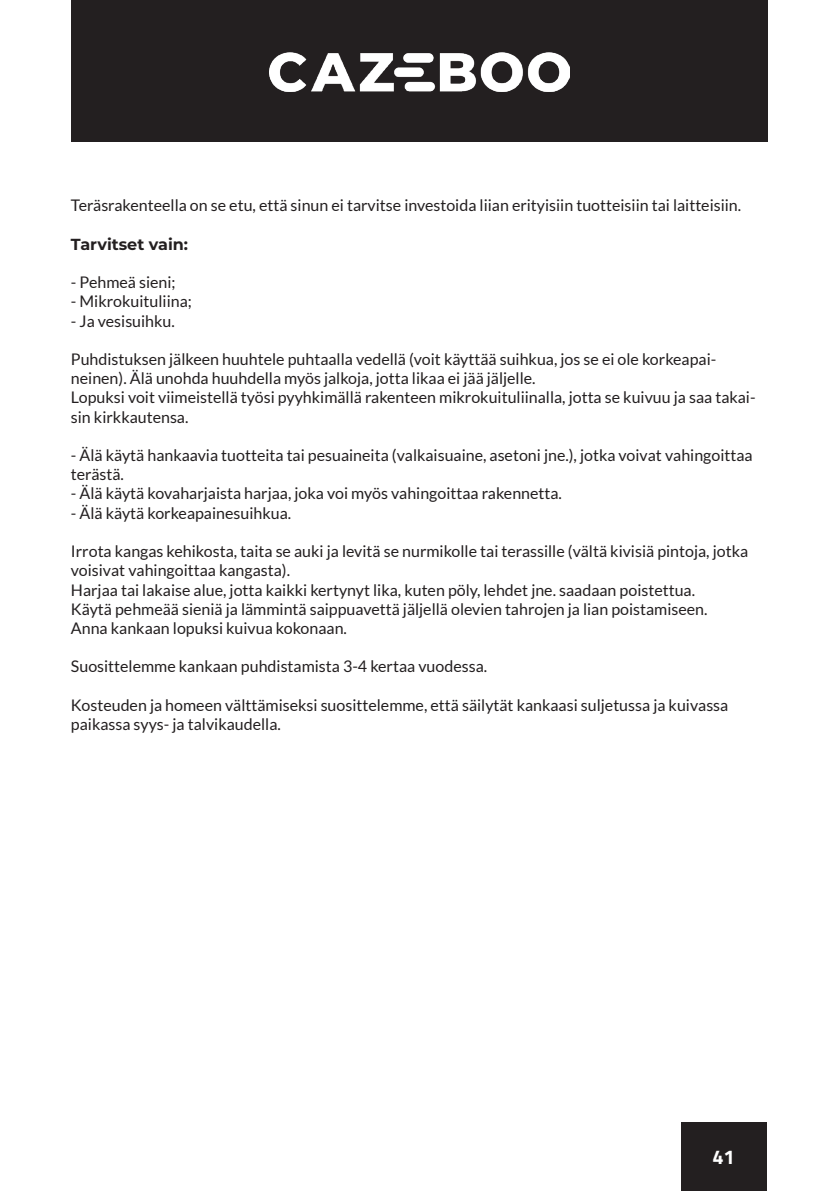
<style>
.page{position:relative;width:840px;height:1191px;background:#fff}
.page>*{position:absolute;margin:0;border:0;box-sizing:border-box;transform-origin:0 0}
.t1{font:700 20px "Titillium Web";color:#fff}
.t2{font:16px/19.2px "Lato";color:#231f20}
.t3{font:700 16px "Montserrat";color:#231f20}
</style>
<div class="page">
<div style="left:680px;top:1123px;width:85px;height:68px;background:#231f20"></div>
<div style="left:71px;top:0;width:696px;height:142px;background:#231f20"></div>
<img style="left:269px;top:52px;width:300px;height:40px">
<p class="t2" style="left:71px;top:196px;width:671px">Teräsrakenteella on se etu, että sinun ei tarvitse investoida liian erityisiin tuotteisiin tai laitteisiin.</p>
<p class="t3" style="left:71px;top:232px;width:119px">Tarvitset vain:</p>
<p class="t2" style="left:71px;top:273px;width:106px">- Pehmeä sieni;</p>
<p class="t2" style="left:71px;top:292px;width:122px">- Mikrokuituliina;</p>
<p class="t2" style="left:71px;top:311px;width:105px">- Ja vesisuihku.</p>
<p class="t2" style="left:71px;top:349px;width:646px">Puhdistuksen jälkeen huuhtele puhtaalla vedellä (voit käyttää suihkua, jos se ei ole korkeapai&shy;neinen). Älä unohda huuhdella myös jalkoja, jotta likaa ei jää jäljelle.</p>
<p class="t2" style="left:71px;top:388px;width:685px">Lopuksi voit viimeistellä työsi pyyhkimällä rakenteen mikrokuituliinalla, jotta se kuivuu ja saa takai&shy;sin kirkkautensa.</p>
<p class="t2" style="left:71px;top:445px;width:682px">- Älä käytä hankaavia tuotteita tai pesuaineita (valkaisuaine, asetoni jne.), jotka voivat vahingoittaa terästä.</p>
<p class="t2" style="left:71px;top:484px;width:492px">- Älä käytä kovaharjaista harjaa, joka voi myös vahingoittaa rakennetta.</p>
<p class="t2" style="left:71px;top:503px;width:221px">- Älä käytä korkeapainesuihkua.</p>
<p class="t2" style="left:71px;top:541px;width:678px">Irrota kangas kehikosta, taita se auki ja levitä se nurmikolle tai terassille (vältä kivisiä pintoja, jotka voisivat vahingoittaa kangasta).</p>
<p class="t2" style="left:71px;top:580px;width:625px">Harjaa tai lakaise alue, jotta kaikki kertynyt lika, kuten pöly, lehdet jne. saadaan poistettua.</p>
<p class="t2" style="left:71px;top:599px;width:637px">Käytä pehmeää sieniä ja lämmintä saippuavettä jäljellä olevien tahrojen ja lian poistamiseen.</p>
<p class="t2" style="left:71px;top:618px;width:277px">Anna kankaan lopuksi kuivua kokonaan.</p>
<p class="t2" style="left:71px;top:657px;width:417px">Suosittelemme kankaan puhdistamista 3-4 kertaa vuodessa.</p>
<p class="t2" style="left:71px;top:695px;width:658px">Kosteuden ja homeen välttämiseksi suosittelemme, että säilytät kankaasi suljetussa ja kuivassa paikassa syys- ja talvikaudella.</p>
<p class="t1" style="left:712px;top:1141px;width:24px">41</p>
</div>
